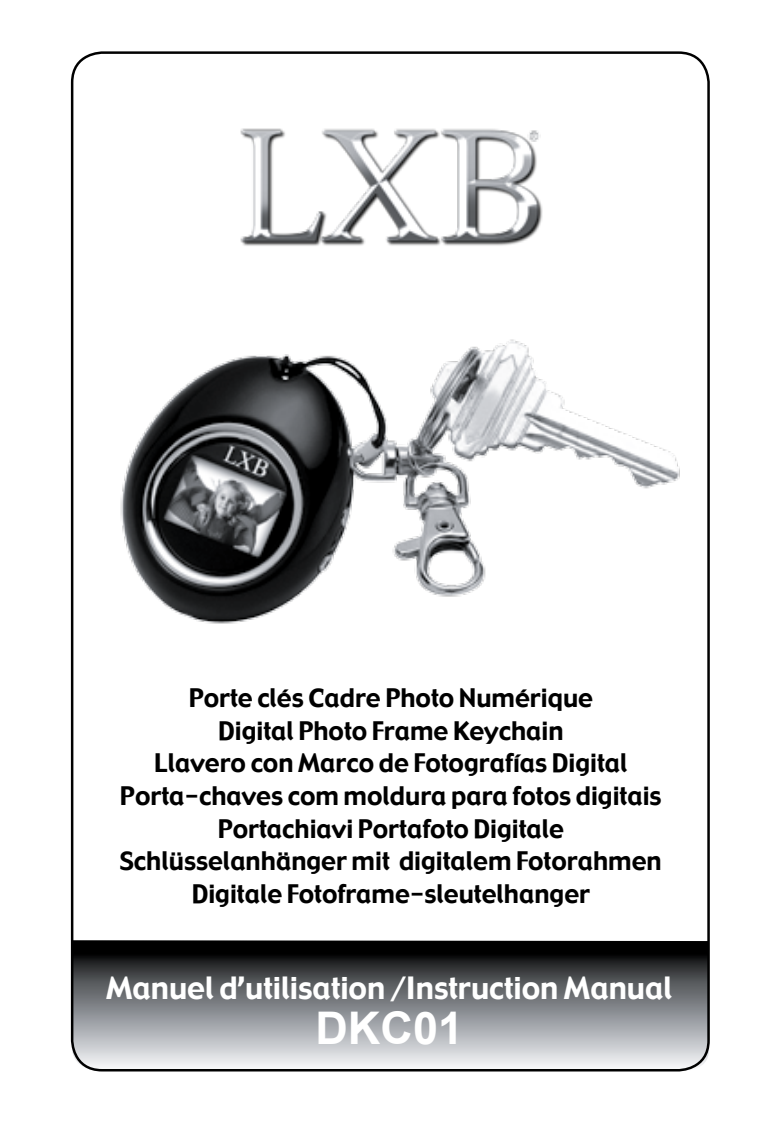
<style>
.page{position:relative;width:780px;height:1134px;background:#fff}
.page>*{position:absolute;margin:0;border:0;box-sizing:border-box;transform-origin:0 0}
.t1{font:700 45px "Arial";color:#fff}
.t2{font:30px "Gadget";color:#fff}
.t3{font:25px/32.5px "Gadget";color:#000;text-align:center}
</style>
<div class="page">
<svg style="left:70px;top:940px;width:638px;height:132px;background:#787a7d"></svg>
<img style="left:120px;top:339px;width:560px;height:285px">
<img style="left:240px;top:128px;width:303px;height:118px">
<p class="t3" style="left:120px;top:683px;width:543px">Porte clés Cadre Photo Numérique<br>Digital Photo Frame Keychain<br>Llavero con Marco de Fotografías Digital Porta-chaves com moldura para fotos digitais Portachiavi Portafoto Digitale Schlüsselanhänger mit digitalem Fotorahmen Digitale Fotoframe-sleutelhanger</p>
<p class="t2" style="left:106px;top:969px;width:568px">Manuel d’utilisation /Instruction Manual</p>
<h1 class="t1" style="left:315px;top:1003px;width:149px">DKC01</h1>
</div>
